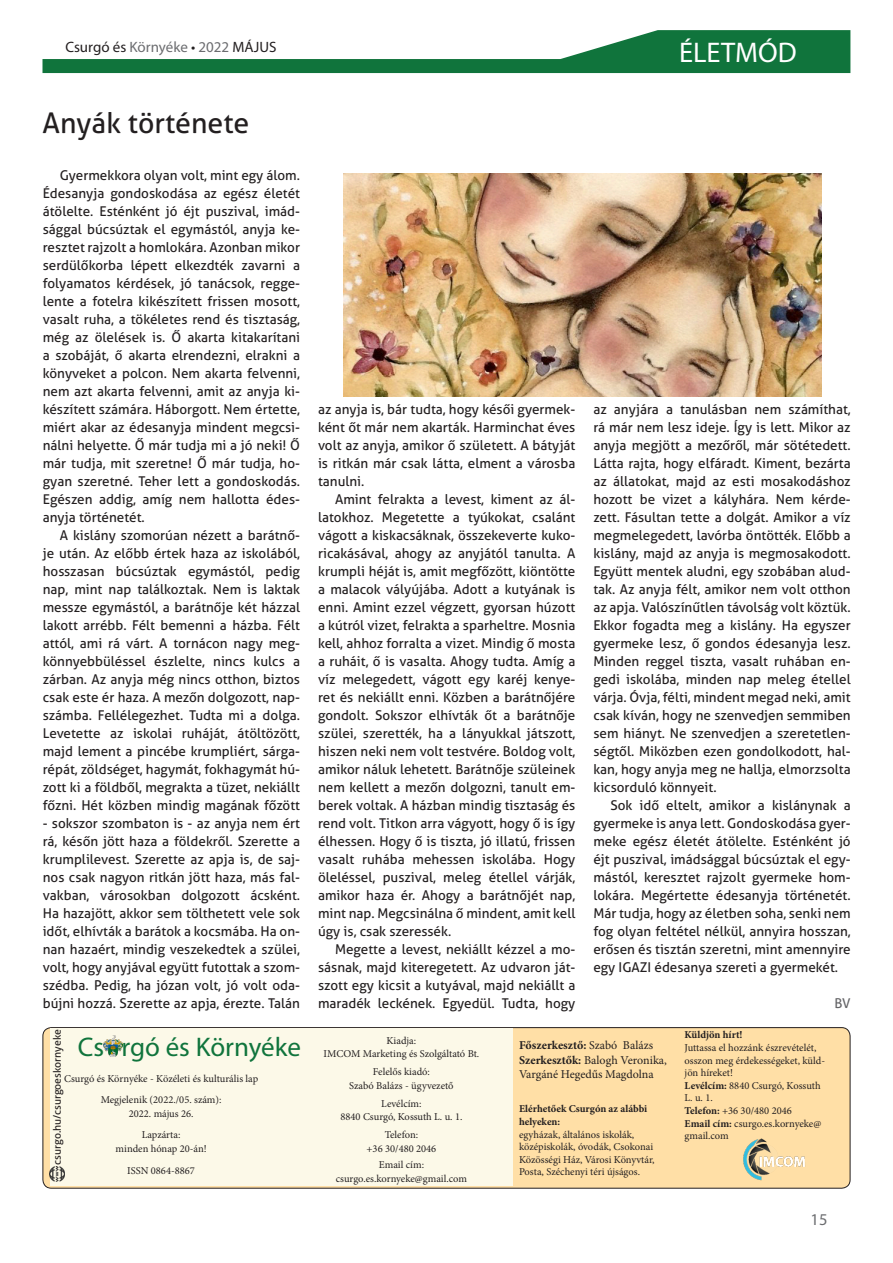
<style>
.page{position:relative;width:893px;height:1263px;background:#fff}
.page>*{position:absolute;margin:0;border:0;box-sizing:border-box;transform-origin:0 0}
.t1{font:28.5px "Aller";color:#231f20}
.t2{font:28.5px "Myriad Pro";color:#fff}
.t3{font:27px "Myriad Pro";color:#10743c}
.t4{font:16.5px "Myriad Pro";color:#6c6d70}
.t5{font:15px "Myriad Pro";color:#231f20}
.t6{font:13.5px/18px "Aller";color:#231f20;text-align:justify}
.t7{font:13.5px "Aller";color:#636366}
.t8{font:12px/14.4px "Minion Pro";letter-spacing:-.005em;color:#231f20}
.t9{font:700 12px "Minion Pro";color:#231f20}
.t10{font:10.5px/12.6px "Minion Pro";color:#231f20}
.t11{font:700 10.5px/12.6px "Minion Pro";color:#231f20}
.t12{font:10.5px "Aller";color:#231f20}
.s1{color:#6c6d70}
.s2{color:#0f753c}
.s3{font-weight:400}
.s4{font-weight:700}
</style>
<div class="page">
<svg style="left:43px;top:30px;width:807px;height:43px"></svg>
<div style="left:43px;top:1027px;width:807px;height:161px;background:#ffdfa6;border-radius:9px"></div>
<div style="left:43px;top:1027px;width:807px;height:161px;border:1px solid #231f20;border-radius:9px"></div>
<div style="left:50px;top:1028px;width:463px;height:157px;background:#fcf9e8"></div>
<img style="left:50px;top:1166px;width:14px;height:15px">
<img style="left:104px;top:1036px;width:18px;height:20px">
<img style="left:743px;top:1138px;width:62px;height:43px">
<img style="left:343px;top:173px;width:478px;height:224px">
<p class="t5" style="left:65px;top:38px;width:213px">Csurgó és <span class="s1">Környéke</span> • <span class="s1">2022</span> MÁJUS</p>
<p class="t2" style="left:679px;top:35px;width:119px">ÉLETMÓD</p>
<p class="t1" style="left:43px;top:106px;width:208px">Anyák története</p>
<p class="t6" style="left:43px;top:166px;width:259px;text-indent:17px">Gyermekkora olyan volt, mint egy álom.<br>Édesanyja gondoskodása az egész életét átölelte. Esténként jó éjt puszival, imád&shy;sággal búcsúztak el egymástól, anyja ke&shy;resztet rajzolt a homlokára. Azonban mikor serdülőkorba lépett elkezdték zavarni a folyamatos kérdések, jó tanácsok, regge&shy;lente a fotelra kikészített frissen mosott, vasalt ruha, a tökéletes rend és tisztaság, még az ölelések is. Ő akarta kitakarítani a szobáját, ő akarta elrendezni, elrakni a könyveket a polcon. Nem akarta felvenni, nem azt akarta felvenni, amit az anyja ki&shy;készített számára. Háborgott. Nem értette, miért akar az édesanyja mindent megcsi&shy;nálni helyette. Ő már tudja mi a jó neki! Ő már tudja, mit szeretne! Ő már tudja, ho&shy;gyan szeretné. Teher lett a gondoskodás.<br>Egészen addig, amíg nem hallotta édes&shy;anyja történetét.</p>
<p class="t6" style="left:43px;top:526px;width:259px;text-indent:17px">A kislány szomorúan nézett a barátnő&shy;je után. Az előbb értek haza az iskolából, hosszasan búcsúztak egymástól, pedig nap, mint nap találkoztak. Nem is laktak messze egymástól, a barátnője két házzal lakott arrébb. Félt bemenni a házba. Félt attól, ami rá várt. A tornácon nagy meg&shy;könnyebbüléssel észlelte, nincs kulcs a zárban. Az anyja még nincs otthon, biztos csak este ér haza. A mezőn dolgozott, nap&shy;számba. Fellélegezhet. Tudta mi a dolga.<br>Levetette az iskolai ruháját, átöltözött, majd lement a pincébe krumpliért, sárga&shy;répát, zöldséget, hagymát, fokhagymát hú&shy;zott ki a földből, megrakta a tüzet, nekiállt főzni. Hét közben mindig magának főzött</p>
<p class="t6" style="left:43px;top:814px;width:259px">- sokszor szombaton is - az anyja nem ért rá, későn jött haza a földekről. Szerette a krumplilevest. Szerette az apja is, de saj&shy;nos csak nagyon ritkán jött haza, más fal&shy;vakban, városokban dolgozott ácsként.<br>Ha hazajött, akkor sem tölthetett vele sok időt, elhívták a barátok a kocsmába. Ha on&shy;nan hazaért, mindig veszekedtek a szülei, volt, hogy anyjával együtt futottak a szom&shy;szédba. Pedig, ha józan volt, jó volt oda&shy;bújni hozzá. Szerette az apja, érezte. Talán</p>
<p class="t12" style="left:51px;top:1165px;width:137px;rotate:-90deg">csurgo.hu/csurgoeskornyeke</p>
<p class="t3" style="left:78px;top:1030px;width:224px">Cs rgó <span class="s2">é</span>s Környéke</p>
<p class="t10" style="left:64px;top:1073px;width:196px">Csurgó és Környéke - Közéleti és kulturális lap</p>
<p class="t10" style="left:101px;top:1094px;width:122px">Megjelenik (2022./05. szám):</p>
<p class="t10" style="left:129px;top:1107px;width:66px">2022. május 26.</p>
<p class="t10" style="left:142px;top:1128px;width:40px">Lapzárta:</p>
<p class="t10" style="left:116px;top:1142px;width:93px">minden hónap 20-án!</p>
<p class="t10" style="left:127px;top:1164px;width:69px">ISSN 0864-8867</p>
<p class="t6" style="left:318px;top:400px;width:259px">az anyja is, bár tudta, hogy késői gyermek&shy;ként őt már nem akarták. Harminchat éves volt az anyja, amikor ő született. A bátyját is ritkán már csak látta, elment a városba tanulni.</p>
<p class="t6" style="left:318px;top:490px;width:259px;text-indent:17px">Amint felrakta a levest, kiment az ál&shy;latokhoz. Megetette a tyúkokat, csalánt vágott a kiskacsáknak, összekeverte kuko&shy;ricakásával, ahogy az anyjától tanulta. A krumpli héját is, amit megfőzött, kiöntötte a malacok vályújába. Adott a kutyának is enni. Amint ezzel végzett, gyorsan húzott a kútról vizet, felrakta a sparheltre. Mosnia kell, ahhoz forralta a vizet. Mindig ő mosta a ruháit, ő is vasalta. Ahogy tudta. Amíg a víz melegedett, vágott egy karéj kenye&shy;ret és nekiállt enni. Közben a barátnőjére gondolt. Sokszor elhívták őt a barátnője szülei, szerették, ha a lányukkal játszott, hiszen neki nem volt testvére. Boldog volt, amikor náluk lehetett. Barátnője szüleinek nem kellett a mezőn dolgozni, tanult em&shy;berek voltak. A házban mindig tisztaság és rend volt. Titkon arra vágyott, hogy ő is így élhessen. Hogy ő is tiszta, jó illatú, frissen vasalt ruhába mehessen iskolába. Hogy öleléssel, puszival, meleg étellel várják, amikor haza ér. Ahogy a barátnőjét nap, mint nap. Megcsinálna ő mindent, amit kell úgy is, csak szeressék.</p>
<p class="t6" style="left:318px;top:940px;width:259px;text-indent:17px">Megette a levest, nekiállt kézzel a mo&shy;sásnak, majd kiteregetett. Az udvaron ját&shy;szott egy kicsit a kutyával, majd nekiállt a maradék leckének. Egyedül. Tudta, hogy</p>
<p class="t6" style="left:593px;top:400px;width:259px">az anyjára a tanulásban nem számíthat, rá már nem lesz ideje. Így is lett. Mikor az anyja megjött a mezőről, már sötétedett.<br>Látta rajta, hogy elfáradt. Kiment, bezárta az állatokat, majd az esti mosakodáshoz hozott be vizet a kályhára. Nem kérde&shy;zett. Fásultan tette a dolgát. Amikor a víz megmelegedett, lavórba öntötték. Előbb a kislány, majd az anyja is megmosakodott.<br>Együtt mentek aludni, egy szobában alud&shy;tak. Az anyja félt, amikor nem volt otthon az apja. Valószínűtlen távolság volt köztük.<br>Ekkor fogadta meg a kislány. Ha egyszer gyermeke lesz, ő gondos édesanyja lesz.<br>Minden reggel tiszta, vasalt ruhában en&shy;gedi iskolába, minden nap meleg étellel várja. Óvja, félti, mindent megad neki, amit csak kíván, hogy ne szenvedjen semmiben sem hiányt. Ne szenvedjen a szeretetlen&shy;ségtől. Miközben ezen gondolkodott, hal&shy;kan, hogy anyja meg ne hallja, elmorzsolta kicsorduló könnyeit.</p>
<p class="t6" style="left:593px;top:796px;width:259px;text-indent:17px">Sok idő eltelt, amikor a kislánynak a gyermeke is anya lett. Gondoskodása gyer&shy;meke egész életét átölelte. Esténként jó éjt puszival, imádsággal búcsúztak el egy&shy;mástól, keresztet rajzolt gyermeke hom&shy;lokára. Megértette édesanyja történetét.<br>Már tudja, hogy az életben soha, senki nem fog olyan feltétel nélkül, annyira hosszan, erősen és tisztán szeretni, mint amennyire egy IGAZI édesanya szereti a gyermekét.</p>
<p class="t7" style="left:834px;top:995px;width:18px">BV</p>
<p class="t10" style="left:387px;top:1034px;width:31px">Kiadja:</p>
<p class="t10" style="left:323px;top:1047px;width:157px">IMCOM Marketing és Szolgáltató Bt.</p>
<p class="t10" style="left:373px;top:1065px;width:59px">Felelős kiadó:</p>
<p class="t10" style="left:349px;top:1079px;width:106px">Szabó Balázs - ügyvezető</p>
<p class="t10" style="left:381px;top:1097px;width:42px">Levélcím:</p>
<p class="t10" style="left:340px;top:1110px;width:123px">8840 Csurgó, Kossuth L. u. 1.</p>
<p class="t10" style="left:385px;top:1128px;width:35px">Telefon:</p>
<p class="t10" style="left:367px;top:1142px;width:71px">+36 30/480 2046</p>
<p class="t10" style="left:379px;top:1158px;width:47px">Email cím:</p>
<p class="t10" style="left:336px;top:1172px;width:133px">csurgo.es.kornyeke@gmail.com</p>
<p class="t9" style="left:519px;top:1037px;width:136px">Főszerkesztő: <span class="s3">Szabó Balázs</span></p>
<p class="t8" style="left:519px;top:1053px;width:149px"><span class="s4">Szerkesztők:</span> Balogh Veronika,<br>Vargáné Hegedűs Magdolna</p>
<p class="t11" style="left:519px;top:1102px;width:130px">Elérhetőek Csurgón az alábbi helyeken:</p>
<p class="t10" style="left:519px;top:1128px;width:137px">egyházak, általános iskolák, középiskolák, óvodák, Csokonai<br>Közösségi Ház, Városi Könyvtár,<br>Posta, Széchenyi téri újságos.</p>
<p class="t11" style="left:685px;top:1029px;width:59px">Küldjön hírt!</p>
<p class="t10" style="left:685px;top:1041px;width:142px">Juttassa el hozzánk észrevételét, osszon meg érdekességeket, küld&shy;jön híreket!<br><span class="s4">Levélcím:</span> 8840 Csurgó, Kossuth<br>L. u. 1.</p>
<p class="t10" style="left:685px;top:1104px;width:109px"><span class="s4">Telefon:</span> +36 30/480 2046</p>
<p class="t10" style="left:685px;top:1117px;width:138px"><span class="s4">Email cím:</span> csurgo.es.kornyeke@ gmail.com</p>
<p class="t4" style="left:811px;top:1209px;width:18px">15</p>
</div>
